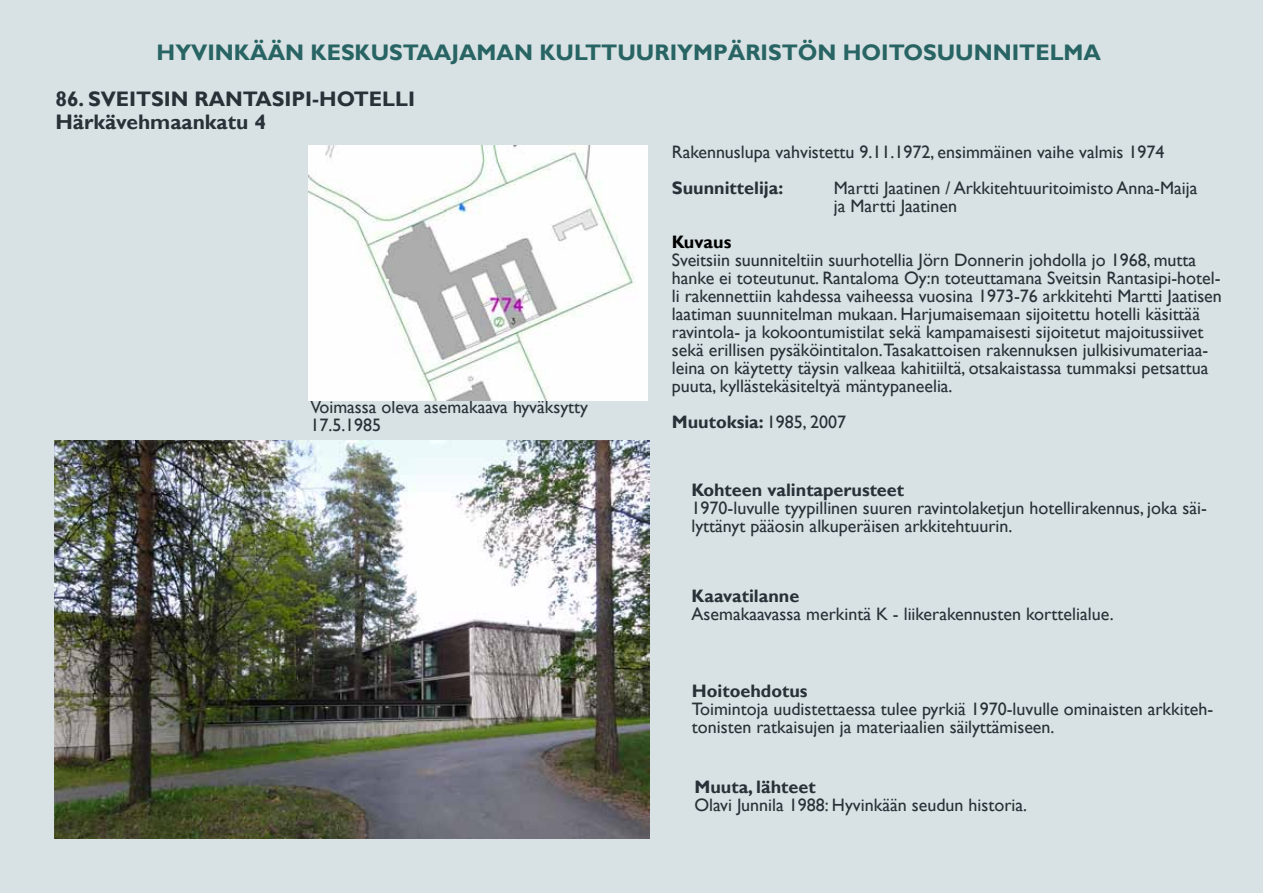
<style>
.page{position:relative;width:1263px;height:893px;background:#d8e1e3}
.page>*{position:absolute;margin:0;border:0;box-sizing:border-box;transform-origin:0 0}
.t1{font:700 22.5px "Gill Sans";color:#276463}
.t2{font:700 21px/22.5px "Gill Sans";color:#283137}
.t3{font:18px/18px "Gill Sans";color:#283137}
.t4{font:700 18px "Gill Sans";color:#283137}
.t5{font:700 18px "Gill Sans";color:#000}
.s1{font-weight:400}
</style>
<div class="page">
<img style="left:308px;top:146px;width:339px;height:255px">
<img style="left:54px;top:440px;width:595px;height:399px">
<p class="t1" style="left:157px;top:39px;width:946px">HYVINKÄÄN KESKUSTAAJAMAN KULTTUURIYMPÄRISTÖN HOITOSUUNNITELMA</p>
<p class="t2" style="left:55px;top:89px;width:361px">86. SVEITSIN RANTASIPI-HOTELLI<br>Härkävehmaankatu 4</p>
<p class="t3" style="left:672px;top:143px;width:494px">Rakennuslupa vahvistettu 9.11.1972, ensimmäinen vaihe valmis 1974</p>
<p class="t4" style="left:672px;top:177px;width:113px">Suunnittelija:</p>
<p class="t3" style="left:834px;top:179px;width:365px">Martti Jaatinen / Arkkitehtuuritoimisto Anna-Maija ja Martti Jaatinen</p>
<p class="t5" style="left:672px;top:231px;width:61px">Kuvaus</p>
<p class="t3" style="left:672px;top:251px;width:551px">Sveitsiin suunniteltiin suurhotellia Jörn Donnerin johdolla jo 1968, mutta hanke ei toteutunut. Rantaloma Oy:n toteuttamana Sveitsin Rantasipi-hotel&shy;li rakennettiin kahdessa vaiheessa vuosina 1973-76 arkkitehti Martti Jaatisen laatiman suunnitelman mukaan. Harjumaisemaan sijoitettu hotelli käsittää ravintola- ja kokoontumistilat sekä kampamaisesti sijoitetut majoitussiivet sekä erillisen pysäköintitalon.Tasakattoisen rakennuksen julkisivumateriaa&shy;leina on käytetty täysin valkeaa kahitiiltä, otsakaistassa tummaksi petsattua puuta, kyllästekäsiteltyä mäntypaneelia.</p>
<p class="t4" style="left:672px;top:411px;width:176px">Muutoksia: <span class="s1">1985, 2007</span></p>
<p class="t3" style="left:310px;top:399px;width:279px">Voimassa oleva asemakaava hyväksytty<br>17.5.1985</p>
<p class="t4" style="left:692px;top:479px;width:214px">Kohteen valintaperusteet</p>
<p class="t3" style="left:692px;top:500px;width:517px">1970-luvulle tyypillinen suuren ravintolaketjun hotellirakennus, joka säi&shy;lyttänyt pääosin alkuperäisen arkkitehtuurin.</p>
<p class="t4" style="left:692px;top:585px;width:109px">Kaavatilanne</p>
<p class="t3" style="left:692px;top:606px;width:424px">Asemakaavassa merkintä K - liikerakennusten korttelialue.</p>
<p class="t4" style="left:692px;top:680px;width:117px">Hoitoehdotus</p>
<p class="t3" style="left:692px;top:700px;width:523px">Toimintoja uudistettaessa tulee pyrkiä 1970-luvulle ominaisten arkkiteh&shy;tonisten ratkaisujen ja materiaalien säilyttämiseen.</p>
<p class="t4" style="left:694px;top:776px;width:123px">Muuta, lähteet</p>
<p class="t3" style="left:694px;top:796px;width:334px">Olavi Junnila 1988: Hyvinkään seudun historia.</p>
</div>
